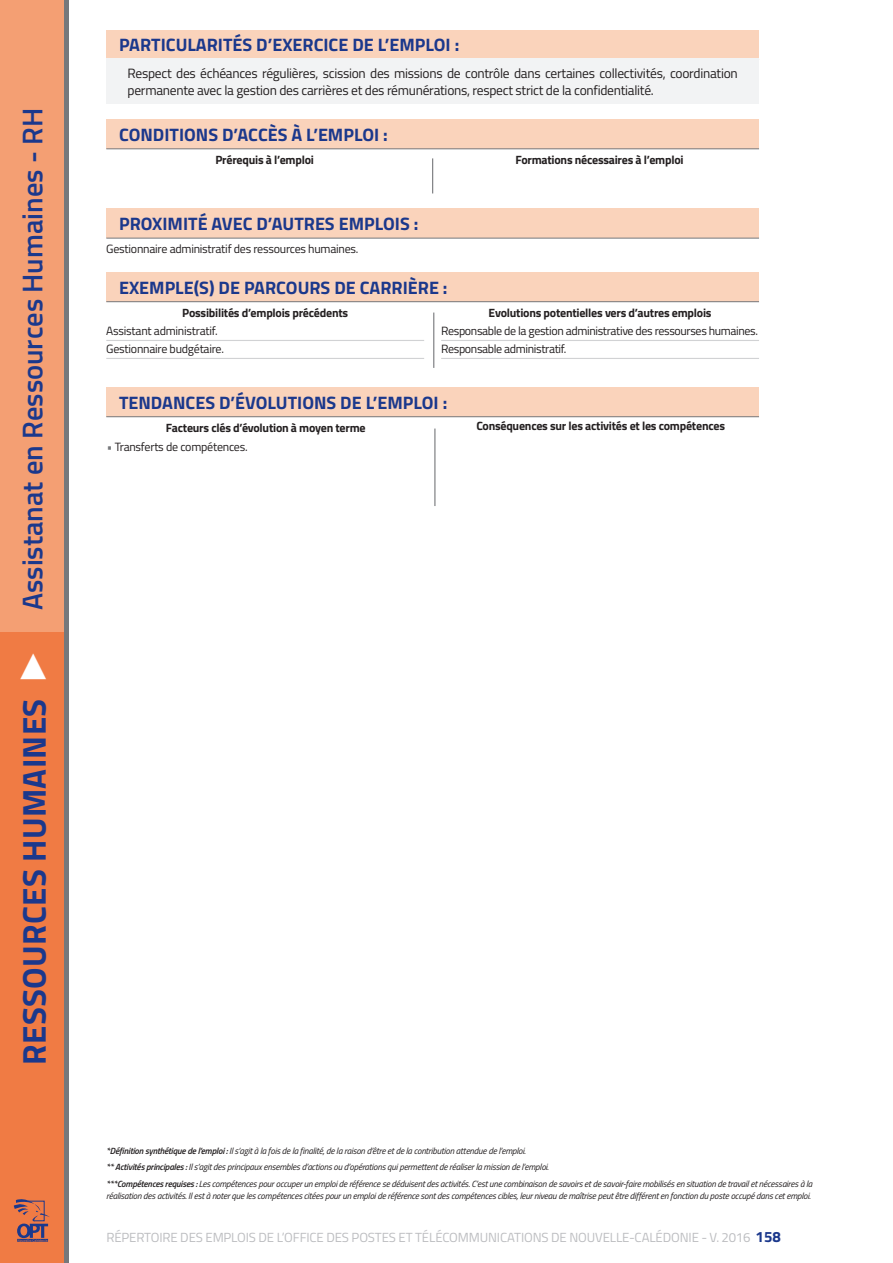
<style>
.page{position:relative;width:893px;height:1263px;background:#fff}
.page>*{position:absolute;margin:0;border:0;box-sizing:border-box;transform-origin:0 0}
.t1{font:600 28.5px "Titillium";color:#1b388c}
.t2{font:700 18px "Titillium";color:#1b388c}
.t3{font:13.5px/16.5px "Titillium";letter-spacing:-.02em;color:#231f20}
.t4{font:13.2px "Titillium";letter-spacing:-.01em;color:#bcbdc0}
.t5{font:12px/18px "Titillium";letter-spacing:-.02em;color:#231f20}
.t6{font:700 12px "Titillium";letter-spacing:-.02em;color:#231f20}
.t7{font:italic 9px/16.2px "Titillium";letter-spacing:-.02em;color:#231f20}
.s1{font-weight:700;font-size:33px}
.s2{font-family:"Klavika Arrows";font-weight:700;font-size:37.5px;color:#fff}
.s3{color:#76787b}
.s4{font-weight:600}
.s5{font-weight:700;font-size:15px;color:#1b388c}
</style>
<div class="page">
<div style="left:106px;top:30px;width:653px;height:30px;background:#fad3bb"></div>
<div style="left:106px;top:119px;width:653px;height:30px;background:#fad3bb"></div>
<hr style="left:106px;top:148px;width:653px;height:1px;background:#76787b">
<div style="left:106px;top:208px;width:653px;height:30px;background:#fad3bb"></div>
<hr style="left:106px;top:238px;width:653px;height:1px;background:#76787b">
<div style="left:106px;top:58px;width:653px;height:46px;background:#f2f3f4"></div>
<div style="left:0;top:0;width:68px;height:1263px;background:#76787b"></div>
<div style="left:0;top:631px;width:64px;height:632px;background:#f07b44"></div>
<div style="left:0;top:0;width:64px;height:631px;background:#f49f73"></div>
<hr style="left:432px;top:158px;width:1px;height:35px;background:#76787b">
<svg style="left:14px;top:1199px;width:36px;height:43px"></svg>
<div style="left:106px;top:272px;width:653px;height:30px;background:#fad3bb"></div>
<hr style="left:106px;top:301px;width:653px;height:1px;background:#76787b">
<div style="left:106px;top:387px;width:653px;height:30px;background:#fad3bb"></div>
<hr style="left:106px;top:416px;width:653px;height:1px;background:#76787b">
<hr style="left:433px;top:313px;width:1px;height:55px;background:#76787b">
<hr style="left:434px;top:428px;width:1px;height:78px;background:#76787b">
<hr style="left:106px;top:340px;width:318px;height:1px;background:#d1d2d4">
<hr style="left:106px;top:358px;width:318px;height:1px;background:#d1d2d4">
<hr style="left:441px;top:340px;width:318px;height:1px;background:#d1d2d4">
<hr style="left:441px;top:358px;width:318px;height:1px;background:#d1d2d4">
<h1 class="t1" style="left:11px;top:1065px;width:958px;rotate:-90deg"><span class="s1">RESSOURCES HUMAINES</span> <span class="s2">1</span> Assistanat en Ressources Humaines - RH</h1>
<h2 class="t2" style="left:119px;top:31px;width:342px">PARTICULARITÉS D’EXERCICE DE L’EMPLOI :</h2>
<h3 class="t3" style="left:128px;top:64px;width:612px">Respect des échéances régulières, scission des missions de contrôle dans certaines collectivités, coordination permanente avec la gestion des carrières et des rémunérations, respect strict de la confidentialité.</h3>
<h2 class="t2" style="left:119px;top:121px;width:270px">CONDITIONS D’ACCÈS À L’EMPLOI :</h2>
<h3 class="t6" style="left:215px;top:150px;width:100px">Prérequis à l’emploi</h3>
<h3 class="t6" style="left:515px;top:150px;width:170px">Formations nécessaires à l’emploi</h3>
<h2 class="t2" style="left:119px;top:210px;width:301px">PROXIMITÉ AVEC D’AUTRES EMPLOIS :</h2>
<h3 class="t5" style="left:106px;top:239px;width:254px">Gestionnaire administratif des ressources humaines.</h3>
<h2 class="t2" style="left:119px;top:273px;width:330px">EXEMPLE(S) DE PARCOURS DE CARRIÈRE :</h2>
<h3 class="t6" style="left:182px;top:303px;width:167px">Possibilités d’emplois précédents</h3>
<h3 class="t5" style="left:106px;top:321px;width:119px">Assistant administratif.<br>Gestionnaire budgétaire.</h3>
<h3 class="t6" style="left:489px;top:303px;width:224px">Evolutions potentielles vers d’autres emplois</h3>
<h3 class="t5" style="left:441px;top:321px;width:318px">Responsable de la gestion administrative des ressourses humaines.<br>Responsable administratif.</h3>
<h2 class="t2" style="left:119px;top:389px;width:330px">TENDANCES D’ÉVOLUTIONS DE L’EMPLOI :</h2>
<h3 class="t6" style="left:166px;top:418px;width:201px">Facteurs clés d’évolution à moyen terme</h3>
<h3 class="t5" style="left:107px;top:437px;width:142px"><span class="s3">•</span> Transferts de compétences.</h3>
<h3 class="t6" style="left:476px;top:417px;width:250px">Conséquences sur les activités et les compétences</h3>
<p class="t7" style="left:106px;top:1142px;width:708px"><span class="s4">*Définition synthétique de l’emploi :</span> Il s’agit à la fois de la finalité, de la raison d’être et de la contribution attendue de l’emploi.<br><span class="s4">** Activités principales :</span> Il s’agit des principaux ensembles d’actions ou d’opérations qui permettent de réaliser la mission de l’emploi.<br><span class="s4">***Compétences requises :</span> Les compétences pour occuper un emploi de référence se déduisent des activités. C’est une combinaison de savoirs et de savoir-faire mobilisés en situation de travail et nécessaires à la</p>
<p class="t7" style="left:106px;top:1187px;width:706px">réalisation des activités. Il est à noter que les compétences citées pour un emploi de référence sont des compétences cibles, leur niveau de maîtrise peut être différent en fonction du poste occupé dans cet emploi.</p>
<h3 class="t4" style="left:106px;top:1227px;width:676px">RÉPERTOIRE DES EMPLOIS DE L’OFFICE DES POSTES ET TÉLÉCOMMUNICATIONS DE NOUVELLE-CALÉDONIE - V. 2016 <span class="s5">158</span></h3>
</div>
